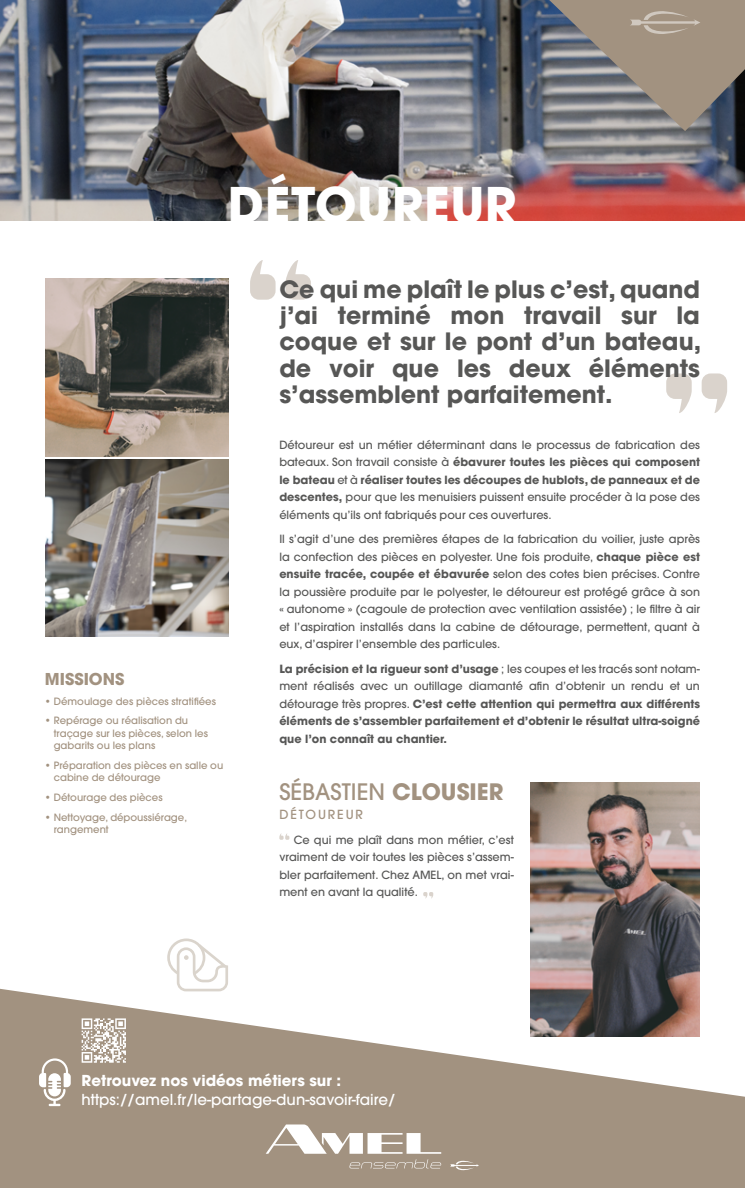
<style>
.page{position:relative;width:745px;height:1188px;background:#fff}
.page>*{position:absolute;margin:0;border:0;box-sizing:border-box;transform-origin:0 0}
.t1{font:700 48.75px "Avant Garde";letter-spacing:.01em;color:#fff}
.t2{font:700 23.75px/26.2px "Avant Garde";color:#575756;text-align:justify}
.t3{font:500 22.5px "Avant Garde";color:#a29280}
.t4{font:700 16.25px "Avant Garde";color:#a29280}
.t5{font:500 15px "Avant Garde";color:#fff}
.t6{font:700 15px "Avant Garde";color:#fff}
.t7{font:500 12.5px "Avant Garde";letter-spacing:.15em;color:#a29280}
.t8{font:500 11.25px/17.5px "Avant Garde";color:#575756;text-align:justify}
.t9{font:700 11.25px/17.5px "Avant Garde";color:#575756;text-align:justify}
.t10{font:500 10px/12.5px "Avant Garde";color:#a29280}
.s1{font-weight:700}
.s2{font-weight:500}
</style>
<div class="page">
<svg style="left:250px;top:260px;width:61px;height:40px"></svg>
<svg style="left:666px;top:373px;width:60px;height:40px"></svg>
<svg style="left:167px;top:938px;width:61px;height:50px"></svg>
<img style="left:0;top:0;width:744px;height:220px">
<svg style="left:279px;top:833px;width:10px;height:6px"></svg>
<svg style="left:423px;top:892px;width:10px;height:6px"></svg>
<img style="left:45px;top:279px;width:183px;height:177px">
<img style="left:45px;top:459px;width:183px;height:178px">
<img style="left:530px;top:782px;width:169px;height:206px">
<svg style="left:549px;top:0;width:195px;height:131px;background:#908881"></svg>
<svg style="left:0;top:988px;width:744px;height:200px;fill:#a29280"></svg>
<svg style="left:39px;top:1058px;width:32px;height:48px"></svg>
<svg style="left:265px;top:1124px;width:176px;height:29px"></svg>
<svg style="left:349px;top:1159px;width:92px;height:9px"></svg>
<svg style="left:449px;top:1160px;width:29px;height:10px"></svg>
<svg style="left:81px;top:1018px;width:45px;height:44px"></svg>
<h1 class="t1" style="left:228px;top:173px;width:290px">DÉTOUREUR</h1>
<h3 class="t4" style="left:45px;top:668px;width:81px">MISSIONS</h3>
<p class="t10" style="left:45px;top:695px;width:172px">• Démoulage des pièces stratifiées</p>
<p class="t10" style="left:54px;top:714px;width:155px;text-indent:-9px">• Repérage ou réalisation du traçage sur les pièces, selon les gabarits ou les plans</p>
<p class="t10" style="left:54px;top:759px;width:171px;text-indent:-9px">• Préparation des pièces en salle ou cabine de détourage</p>
<p class="t10" style="left:45px;top:791px;width:119px">• Détourage des pièces</p>
<p class="t10" style="left:54px;top:810px;width:135px;text-indent:-9px">• Nettoyage, dépoussiérage, rangement</p>
<h2 class="t2" style="left:279px;top:276px;width:423px">Ce qui me plaît le plus c’est, quand j’ai terminé mon travail sur la coque et sur le pont d’un bateau, de voir que les deux éléments s’assemblent parfaitement.</h2>
<p class="t8" style="left:279px;top:436px;width:422px">Détoureur est un métier déterminant dans le processus de fabrication des bateaux. Son travail consiste à <span class="s1">ébavurer toutes les pièces qui composent le bateau</span> et à <span class="s1">réaliser toutes les découpes de hublots, de panneaux et de descentes,</span> pour que les menuisiers puissent ensuite procéder à la pose des éléments qu’ils ont fabriqués pour ces ouvertures.</p>
<p class="t8" style="left:279px;top:530px;width:422px">Il s’agit d’une des premières étapes de la fabrication du voilier, juste après la confection des pièces en polyester. Une fois produite, <span class="s1">chaque pièce est ensuite tracée, coupée et ébavurée</span> selon des cotes bien précises. Contre la poussière produite par le polyester, le détoureur est protégé grâce à son « autonome » (cagoule de protection avec ventilation assistée) ; le filtre à air et l’aspiration installés dans la cabine de détourage, permettent, quant à eux, d’aspirer l’ensemble des particules.</p>
<p class="t9" style="left:279px;top:660px;width:422px">La précision et la rigueur sont d’usage <span class="s2">; les coupes et les tracés sont notam&shy;ment réalisés avec un outillage diamanté afin d’obtenir un rendu et un détourage très propres.</span> C’est cette attention qui permettra aux différents éléments de s’assembler parfaitement et d’obtenir le résultat ultra-soigné que l’on connaît au chantier.</p>
<h3 class="t3" style="left:279px;top:778px;width:225px">SÉBASTIEN <span class="s1">CLOUSIER</span></h3>
<p class="t7" style="left:279px;top:806px;width:85px">DÉTOUREUR</p>
<p class="t8" style="left:279px;top:830px;width:236px;text-indent:14px">Ce qui me plaît dans mon métier, c’est vraiment de voir toutes les pièces s’assem&shy;bler parfaitement. Chez AMEL, on met vrai&shy;ment en avant la qualité.</p>
<h3 class="t6" style="left:81px;top:1070px;width:261px">Retrouvez nos vidéos métiers sur :</h3>
<h3 class="t5" style="left:81px;top:1090px;width:315px">https://amel.fr/le-partage-dun-savoir-faire/</h3>
</div>
